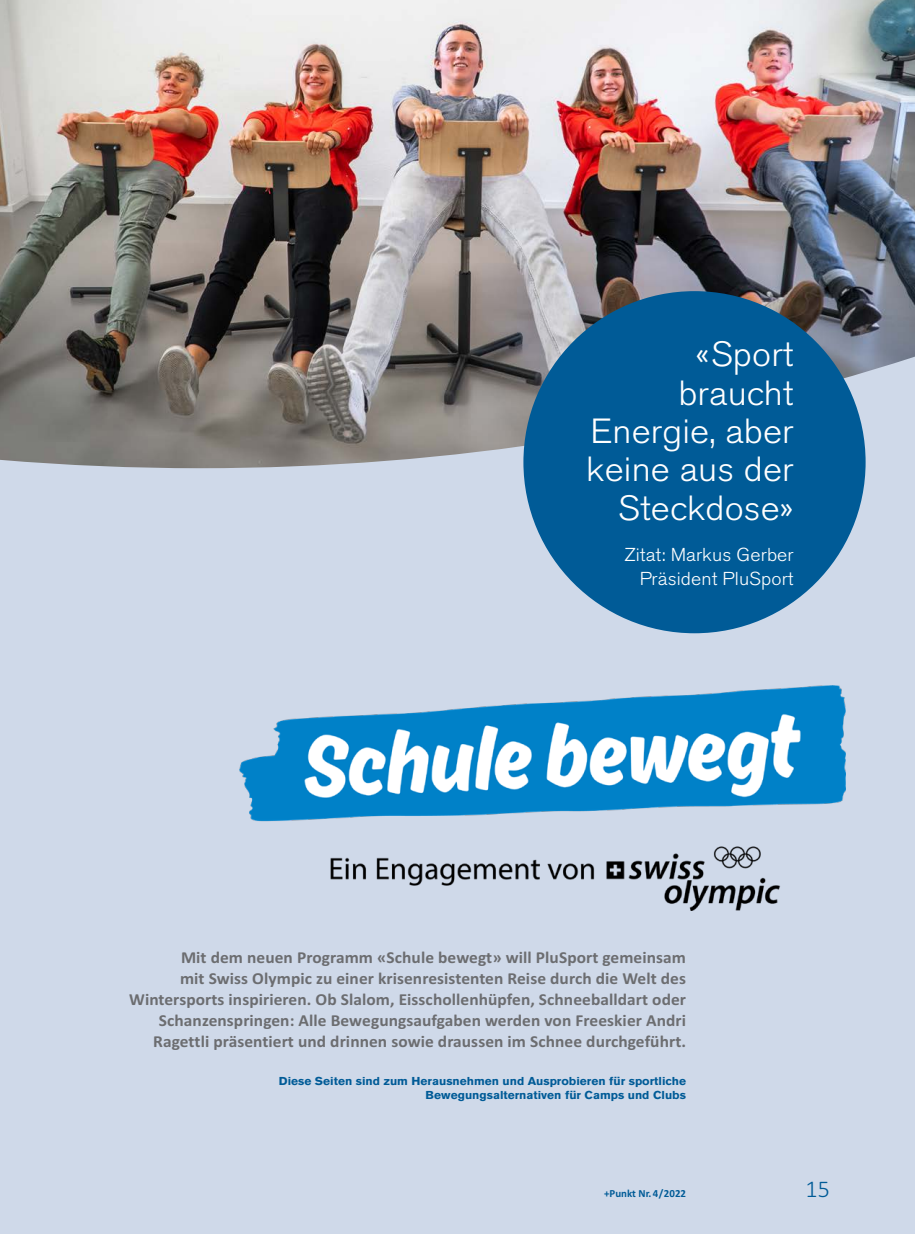
<style>
.page{position:relative;width:915px;height:1234px;background:#fff}
.page>*{position:absolute;margin:0;border:0;box-sizing:border-box;transform-origin:0 0}
.t1{font:300 34.65px/38.4px "Akzidenz Grotesk BE";letter-spacing:.005em;color:#fff;text-align:right;scale:1.05 1}
.t2{font:300 24px "Calibri";color:#005b97}
.t3{font:300 18.6px/24px "Akzidenz Grotesk BE";letter-spacing:.005em;color:#fff;text-align:right;scale:1.05 1}
.t4{font:700 16.8px/21px "Calibri";letter-spacing:.005em;color:#6c6d70;text-align:right}
.t5{font:700 11.4px/14.4px "Akzidenz Grotesk BE";color:#005b97;text-align:right;scale:1.05 1}
.t6{font:700 10.8px "Calibri";color:#005b97}
</style>
<div class="page">
<div style="left:0;top:0;width:914px;height:1233px;background:#cfd9e9"></div>
<img style="left:0;top:0;width:914px;height:468px">
<img style="left:240px;top:685px;width:605px;height:225px">
<div style="left:523px;top:291px;width:342px;height:342px;background:#005b97;border-radius:50%"></div>
<h1 class="t1" style="left:586px;top:335px;width:199px">«Sport braucht<br>Energie, aber keine aus der<br>Steckdose»</h1>
<p class="t3" style="left:624px;top:542px;width:163px">Zitat: Markus Gerber<br>Präsident PluSport</p>
<p class="t4" style="left:129px;top:946px;width:558px">Mit dem neuen Programm «Schule bewegt» will PluSport gemeinsam<br>mit Swiss Olympic zu einer krisenresistenten Reise durch die Welt des Wintersports inspirieren. Ob Slalom, Eisschollenhüpfen, Schneeballdart oder Schanzenspringen: Alle Bewegungsaufgaben werden von Freeskier Andri Ragettli präsentiert und drinnen sowie draussen im Schnee durchgeführt.</p>
<p class="t5" style="left:279px;top:1073px;width:389px">Diese Seiten sind zum Herausnehmen und Ausprobieren für sportliche<br>Bewegungsalternativen für Camps und Clubs</p>
<p class="t6" style="left:604px;top:1186px;width:83px">+Punkt Nr.4/2022</p>
<h2 class="t2" style="left:805px;top:1174px;width:26px">15</h2>
</div>
